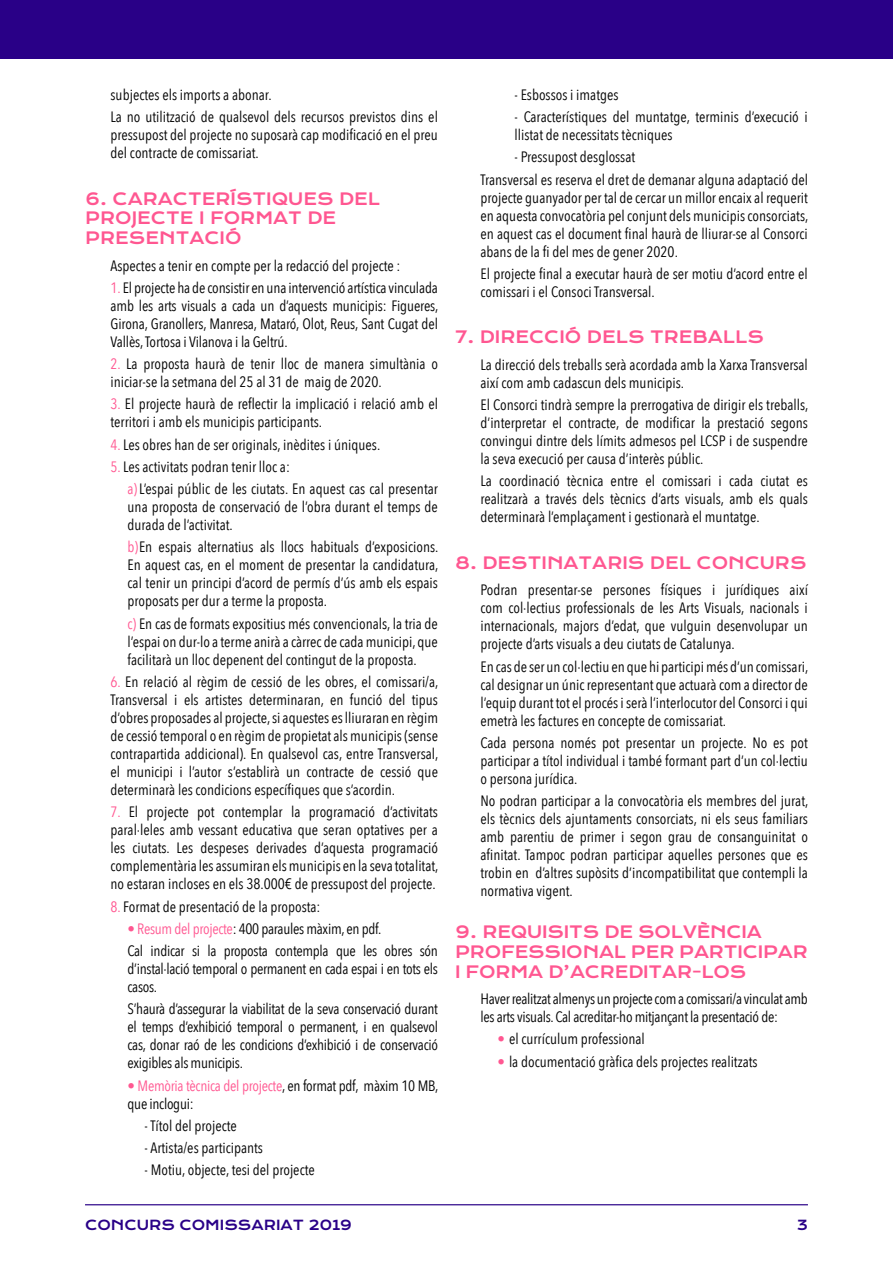
<style>
.page{position:relative;width:893px;height:1263px;background:#fff}
.page>*{position:absolute;margin:0;border:0;box-sizing:border-box;transform-origin:0 0}
.t1{font:16.5px/19.8px "Krona One";color:#ff5791}
.t2{font:15px/18px "Avenir Next Condensed";color:#000;text-align:justify}
.t3{font:15px/18px "Avenir Next Condensed";letter-spacing:-.02em;color:#000}
.t4{font:13.5px "Krona One";color:#290087}
.s1{color:#ff5791}
</style>
<div class="page">
<hr style="left:85px;top:1204px;width:723px;height:1px;background:#290087">
<div style="left:0;top:0;width:893px;height:59px;background:#290087"></div>
<p class="t2" style="left:111px;top:83px;width:329px;line-height:22.2px">subjectes els imports a abonar.<br>La no utilització de qualsevol dels recursos previstos dins el</p>
<p class="t2" style="left:111px;top:125px;width:329px">pressupost del projecte no suposarà cap modificació en el preu del contracte de comissariat.</p>
<p class="t1" style="left:85px;top:189px;width:297px">6. CARACTERÍSTIQUES DEL<br>PROJECTE I FORMAT DE<br>PRESENTACIÓ</p>
<p class="t2" style="left:111px;top:256px;width:291px">Aspectes a tenir en compte per la redacció del projecte :</p>
<p class="t2" style="left:111px;top:278px;width:329px"><span class="s1">1.</span> El projecte ha de consistir en una intervenció artística vinculada amb les arts visuals a cada un d’aquests municipis: Figueres, Girona, Granollers, Manresa, Mataró, Olot, Reus, Sant Cugat del Vallès, Tortosa i Vilanova i la Geltrú.</p>
<p class="t2" style="left:111px;top:354px;width:329px"><span class="s1">2.</span> La proposta haurà de tenir lloc de manera simultània o iniciar-se la setmana del 25 al 31 de maig de 2020.</p>
<p class="t2" style="left:111px;top:394px;width:329px"><span class="s1">3.</span> El projecte haurà de reflectir la implicació i relació amb el territori i amb els municipis participants.</p>
<p class="t2" style="left:111px;top:435px;width:271px"><span class="s1">4.</span> Les obres han de ser originals, inèdites i úniques.</p>
<p class="t2" style="left:128px;top:455px;width:312px;line-height:22.2px;text-indent:-17px"><span class="s1">5.</span> Les activitats podran tenir lloc a:<br><span class="s1">a)</span>L’espai públic de les ciutats. En aquest cas cal presentar</p>
<p class="t2" style="left:128px;top:497px;width:312px">una proposta de conservació de l’obra durant el temps de durada de l’activitat.</p>
<p class="t2" style="left:128px;top:537px;width:312px"><span class="s1">b)</span>En espais alternatius als llocs habituals d’exposicions.<br>En aquest cas, en el moment de presentar la candidatura, cal tenir un principi d’acord de permís d’ús amb els espais proposats per dur a terme la proposta.</p>
<p class="t2" style="left:128px;top:614px;width:312px"><span class="s1">c)</span> En cas de formats expositius més convencionals, la tria de l’espai on dur-lo a terme anirà a càrrec de cada municipi, que facilitarà un lloc depenent del contingut de la proposta.</p>
<p class="t2" style="left:111px;top:672px;width:329px"><span class="s1">6.</span> En relació al règim de cessió de les obres, el comissari/a, Transversal i els artistes determinaran, en funció del tipus d’obres proposades al projecte, si aquestes es lliuraran en règim de cessió temporal o en règim de propietat als municipis (sense contrapartida addicional). En qualsevol cas, entre Transversal, el municipi i l’autor s’establirà un contracte de cessió que determinarà les condicions específiques que s’acordin.</p>
<p class="t2" style="left:111px;top:802px;width:329px"><span class="s1">7.</span> El projecte pot contemplar la programació d’activitats paral·leles amb vessant educativa que seran optatives per a les ciutats. Les despeses derivades d’aquesta programació complementària les assumiran els municipis en la seva totalitat, no estaran incloses en els 38.000€ de pressupost del projecte.</p>
<p class="t2" style="left:111px;top:896px;width:211px"><span class="s1">8.</span> Format de presentació de la proposta:</p>
<p class="t3" style="left:128px;top:917px;width:312px;line-height:22.2px"><span class="s1">• Resum del projecte</span>: 400 paraules màxim, en pdf.<br>Cal indicar si la proposta contempla que les obres són</p>
<p class="t3" style="left:128px;top:959px;width:312px">d’instal·lació temporal o permanent en cada espai i en tots els casos.</p>
<p class="t2" style="left:128px;top:999px;width:312px">S’haurà d’assegurar la viabilitat de la seva conservació durant el temps d’exhibició temporal o permanent, i en qualsevol cas, donar raó de les condicions d’exhibició i de conservació exigibles als municipis.</p>
<p class="t3" style="left:128px;top:1075px;width:312px"><span class="s1">• Memòria tècnica del projecte</span>, en format pdf, màxim 10 MB, que inclogui:</p>
<p class="t2" style="left:145px;top:1116px;width:94px">- Títol del projecte</p>
<p class="t2" style="left:145px;top:1138px;width:120px">- Artista/es participants</p>
<p class="t2" style="left:145px;top:1160px;width:172px">- Motiu, objecte, tesi del projecte</p>
<p class="t2" style="left:514px;top:85px;width:106px">- Esbossos i imatges</p>
<p class="t2" style="left:514px;top:107px;width:295px">- Característiques del muntatge, terminis d’execució i llistat de necessitats tècniques</p>
<p class="t2" style="left:480px;top:145px;width:329px;line-height:22.2px;text-indent:34px">- Pressupost desglossat<br>Transversal es reserva el dret de demanar alguna adaptació del</p>
<p class="t2" style="left:480px;top:188px;width:329px">projecte guanyador per tal de cercar un millor encaix al requerit en aquesta convocatòria pel conjunt dels municipis consorciats, en aquest cas el document final haurà de lliurar-se al Consorci abans de la fi del mes de gener 2020.</p>
<p class="t2" style="left:480px;top:264px;width:329px">El projecte final a executar haurà de ser motiu d’acord entre el comissari i el Consoci Transversal.</p>
<p class="t1" style="left:455px;top:327px;width:311px">7. DIRECCIÓ DELS TREBALLS</p>
<p class="t2" style="left:480px;top:355px;width:329px">La direcció dels treballs serà acordada amb la Xarxa Transversal així com amb cadascun dels municipis.</p>
<p class="t2" style="left:480px;top:395px;width:329px">El Consorci tindrà sempre la prerrogativa de dirigir els treballs, d’interpretar el contracte, de modificar la prestació segons convingui dintre dels límits admesos pel LCSP i de suspendre la seva execució per causa d’interès públic.</p>
<p class="t2" style="left:480px;top:471px;width:329px">La coordinació tècnica entre el comissari i cada ciutat es realitzarà a través dels tècnics d’arts visuals, amb els quals determinarà l’emplaçament i gestionarà el muntatge.</p>
<p class="t1" style="left:455px;top:553px;width:353px">8. DESTINATARIS DEL CONCURS</p>
<p class="t2" style="left:480px;top:580px;width:329px">Podran presentar-se persones físiques i jurídiques així com col·lectius professionals de les Arts Visuals, nacionals i internacionals, majors d’edat, que vulguin desenvolupar un projecte d’arts visuals a deu ciutats de Catalunya.</p>
<p class="t2" style="left:480px;top:656px;width:329px">En cas de ser un col·lectiu en que hi participi més d’un comissari, cal designar un únic representant que actuarà com a director de l’equip durant tot el procés i serà l’interlocutor del Consorci i qui emetrà les factures en concepte de comissariat.</p>
<p class="t2" style="left:480px;top:733px;width:329px">Cada persona només pot presentar un projecte. No es pot participar a títol individual i també formant part d’un col·lectiu o persona jurídica.</p>
<p class="t2" style="left:480px;top:791px;width:329px">No podran participar a la convocatòria els membres del jurat, els tècnics dels ajuntaments consorciats, ni els seus familiars amb parentiu de primer i segon grau de consanguinitat o afinitat. Tampoc podran participar aquelles persones que es trobin en d’altres supòsits d’incompatibilitat que contempli la normativa vigent.</p>
<p class="t1" style="left:455px;top:922px;width:354px">9. REQUISITS DE SOLVÈNCIA<br>PROFESSIONAL PER PARTICIPAR<br>I FORMA D’ACREDITAR-LOS</p>
<p class="t3" style="left:480px;top:989px;width:329px">Haver realitzat almenys un projecte com a comissari/a vinculat amb les arts visuals. Cal acreditar-ho mitjançant la presentació de:</p>
<p class="t2" style="left:497px;top:1029px;width:149px"><span class="s1">•</span> el currículum professional</p>
<p class="t2" style="left:497px;top:1052px;width:262px"><span class="s1">•</span> la documentació gràfica dels projectes realitzats</p>
<p class="t4" style="left:85px;top:1216px;width:269px">CONCURS COMISSARIAT 2019</p>
<p class="t4" style="left:797px;top:1216px;width:13px">3</p>
</div>
